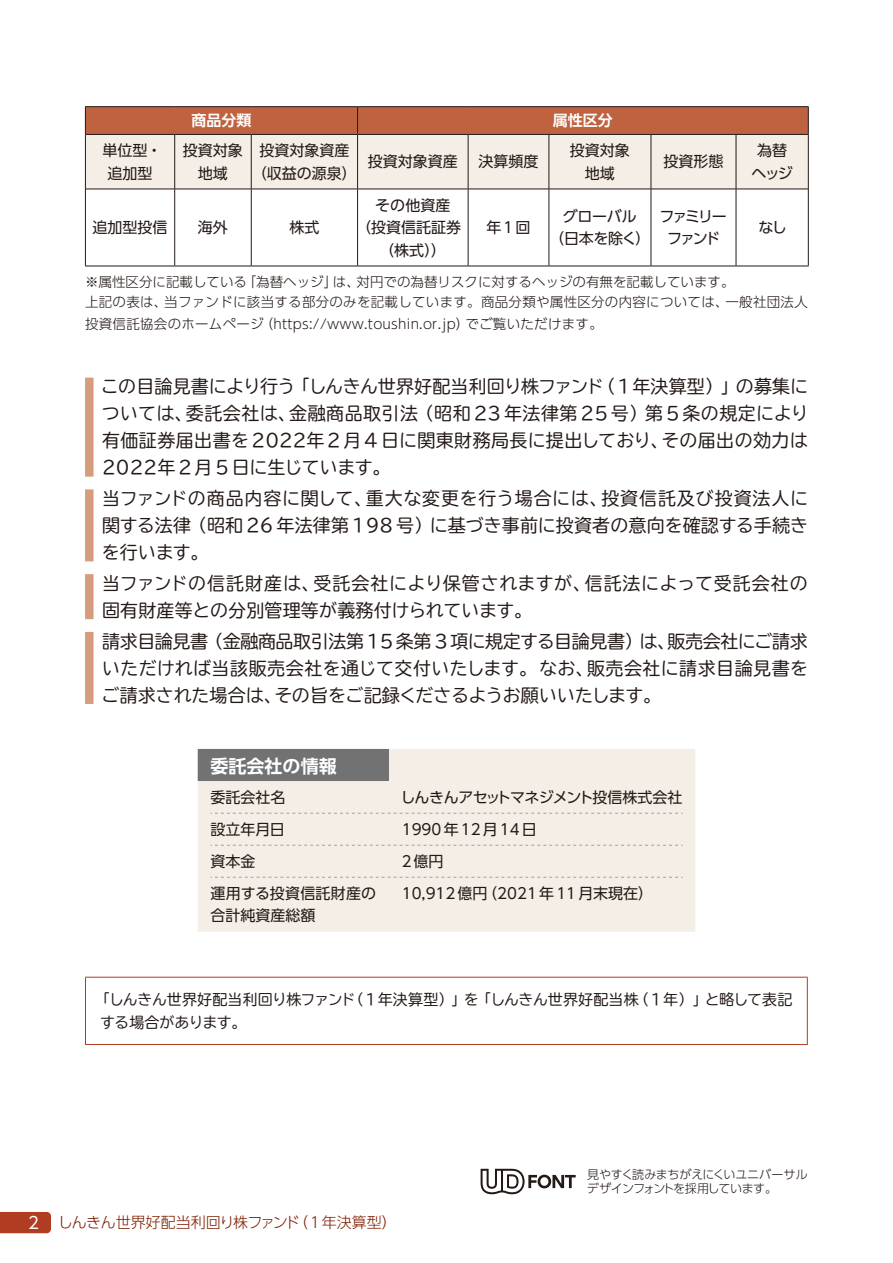
<style>
.page{position:relative;width:893px;height:1263px;background:#fff}
.page>*{position:absolute;margin:0;border:0;box-sizing:border-box;transform-origin:0 0}
.t1{font:18px/27px "TBUDR Go Std";letter-spacing:.01em;color:#231916;text-align:justify}
.t2{font:700 18px "UD Shin Go Pro De";color:#fff}
.t3{font:16.5px "UD Shin Go Pro";color:#fff}
.t4{font:15px/22.5px "UD Shin Go Pro";color:#231916;text-align:center}
.t5{font:15px/22.5px "TBUDR Go Std";letter-spacing:-.02em;color:#231916}
.t6{font:300 15px "UD Shin Go Pro";letter-spacing:-.015em;color:#801d00}
.t7{font:15px "UD Shin Go Pro";letter-spacing:-.045em;color:#231916}
.t8{font:15px/22.5px "UD Shin Go Pro";letter-spacing:-.025em;color:#231916;text-align:center}
.t9{font:15px "UD Shin Go Pro";letter-spacing:.065em;color:#231916}
.t10{font:15px/22.5px "UD Shin Go Pro";letter-spacing:-.145em;color:#231916;text-align:center}
.t11{font:700 15px "UD Shin Go Pro De";color:#fff}
.t12{font:300 13.5px/20.2px "UD Shin Go Pro";letter-spacing:.02em;color:#231916}
.t13{font:300 12px/14.9px "UD Shin Go Pro";letter-spacing:-.03em;color:#231916}
</style>
<div class="page">
<svg style="left:86px;top:190px;width:722px;height:76px"></svg>
<hr style="left:86px;top:189px;width:89px;height:1px;background:#231916">
<hr style="left:175px;top:189px;width:76px;height:1px;background:#231916">
<hr style="left:174px;top:189px;width:1px;height:77px;background:#231916">
<hr style="left:251px;top:189px;width:107px;height:1px;background:#231916">
<hr style="left:251px;top:189px;width:1px;height:77px;background:#231916">
<hr style="left:358px;top:189px;width:110px;height:1px;background:#231916">
<hr style="left:357px;top:189px;width:1px;height:77px;background:#231916">
<hr style="left:468px;top:189px;width:81px;height:1px;background:#231916">
<hr style="left:468px;top:189px;width:1px;height:77px;background:#231916">
<hr style="left:549px;top:189px;width:102px;height:1px;background:#231916">
<hr style="left:549px;top:189px;width:1px;height:77px;background:#231916">
<hr style="left:651px;top:189px;width:85px;height:1px;background:#231916">
<hr style="left:651px;top:189px;width:1px;height:77px;background:#231916">
<hr style="left:736px;top:189px;width:72px;height:1px;background:#231916">
<hr style="left:736px;top:189px;width:1px;height:77px;background:#231916">
<hr style="left:85px;top:106px;width:90px;height:1px;background:#231916">
<hr style="left:175px;top:106px;width:76px;height:1px;background:#231916">
<hr style="left:251px;top:106px;width:107px;height:1px;background:#231916">
<hr style="left:358px;top:106px;width:110px;height:1px;background:#231916">
<hr style="left:468px;top:106px;width:81px;height:1px;background:#231916">
<hr style="left:549px;top:106px;width:102px;height:1px;background:#231916">
<hr style="left:651px;top:106px;width:85px;height:1px;background:#231916">
<hr style="left:736px;top:106px;width:73px;height:1px;background:#231916">
<svg style="left:85px;top:107px;width:724px;height:82px;background:#ddbaa9"></svg>
<hr style="left:85px;top:134px;width:1px;height:55px;background:#231916">
<hr style="left:808px;top:134px;width:1px;height:55px;background:#231916">
<hr style="left:85px;top:189px;width:1px;height:77px;background:#231916">
<hr style="left:808px;top:189px;width:1px;height:77px;background:#231916">
<hr style="left:85px;top:266px;width:90px;height:1px;background:#231916">
<hr style="left:175px;top:266px;width:76px;height:1px;background:#231916">
<hr style="left:251px;top:266px;width:107px;height:1px;background:#231916">
<hr style="left:358px;top:266px;width:110px;height:1px;background:#231916">
<hr style="left:468px;top:266px;width:81px;height:1px;background:#231916">
<hr style="left:549px;top:266px;width:102px;height:1px;background:#231916">
<hr style="left:651px;top:266px;width:85px;height:1px;background:#231916">
<hr style="left:736px;top:266px;width:73px;height:1px;background:#231916">
<svg style="left:85px;top:378px;width:9px;height:326px;background:#dcac93"></svg>
<svg style="left:198px;top:749px;width:497px;height:183px;background:#ebe5dd"></svg>
<svg style="left:210px;top:813px;width:472px;height:1px"></svg>
<svg style="left:210px;top:845px;width:472px;height:1px"></svg>
<svg style="left:210px;top:877px;width:472px;height:1px"></svg>
<hr style="left:85px;top:977px;width:723px;height:1px;background:#b03d22">
<hr style="left:85px;top:978px;width:1px;height:66px;background:#b03d22">
<hr style="left:807px;top:978px;width:1px;height:66px;background:#b03d22">
<hr style="left:85px;top:1044px;width:723px;height:1px;background:#b03d22">
<svg style="left:481px;top:1169px;width:95px;height:25px"></svg>
<svg style="left:0;top:1212px;width:51px;height:21px"></svg>
<p class="t11" style="left:191px;top:108px;width:62px">商品分類</p>
<p class="t11" style="left:553px;top:108px;width:61px">属性区分</p>
<p class="t4" style="left:103px;top:139px;width:61px">単位型・追加型</p>
<p class="t4" style="left:183px;top:139px;width:61px">投資対象地域</p>
<p class="t4" style="left:252px;top:139px;width:107px">投資対象資産（収益の源泉）</p>
<p class="t4" style="left:368px;top:150px;width:91px">投資対象資産</p>
<p class="t4" style="left:478px;top:150px;width:61px">決算頻度</p>
<p class="t4" style="left:570px;top:139px;width:61px">投資対象地域</p>
<p class="t4" style="left:663px;top:150px;width:61px">投資形態</p>
<p class="t4" style="left:752px;top:139px;width:43px">為替ヘッジ</p>
<p class="t4" style="left:356px;top:193px;width:106px">その他資産<br>（投資信託証券（株式））</p>
<p class="t4" style="left:487px;top:216px;width:45px">年１回</p>
<p class="t8" style="left:549px;top:205px;width:103px">グローバル<br>（日本を除く）</p>
<p class="t10" style="left:660px;top:205px;width:69px">ファミリーファンド</p>
<p class="t4" style="left:758px;top:216px;width:30px">なし</p>
<p class="t12" style="left:85px;top:271px;width:724px">※属性区分に記載している「為替ヘッジ」は、対円での為替リスクに対するヘッジの有無を記載しています。<br>上記の表は、当ファンドに該当する部分のみを記載しています。商品分類や属性区分の内容については、一般社団法人</p>
<p class="t12" style="left:85px;top:313px;width:519px">投資信託協会のホームページ（https://www.toushin.or.jp）でご覧いただけます。</p>
<p class="t4" style="left:93px;top:216px;width:76px">追加型投信</p>
<p class="t4" style="left:198px;top:216px;width:31px">海外</p>
<p class="t4" style="left:289px;top:216px;width:31px">株式</p>
<p class="t1" style="left:101px;top:373px;width:709px">この目論見書により行う「しんきん世界好配当利回り株ファンド（１年決算型）」の募集については、委託会社は、金融商品取引法（昭和 23年法律第 25号）第５条の規定により有価証券届出書を 2022年２月４日に関東財務局長に提出しており、その届出の効力は2022年２月５日に生じています。</p>
<p class="t1" style="left:102px;top:485px;width:708px">当ファンドの商品内容に関して、重大な変更を行う場合には、投資信託及び投資法人に関する法律（昭和 26年法律第 198号）に基づき事前に投資者の意向を確認する手続きを行います。</p>
<p class="t1" style="left:102px;top:569px;width:707px">当ファンドの信託財産は、受託会社により保管されますが、信託法によって受託会社の固有財産等との分別管理等が義務付けられています。</p>
<p class="t1" style="left:102px;top:627px;width:708px">請求目論見書（金融商品取引法第 15条第３項に規定する目論見書）は、販売会社にご請求いただければ当該販売会社を通じて交付いたします。なお、販売会社に請求目論見書をご請求された場合は、その旨をご記録くださるようお願いいたします。</p>
<p class="t2" style="left:210px;top:752px;width:128px">委託会社の情報</p>
<p class="t4" style="left:210px;top:785px;width:76px">委託会社名</p>
<p class="t7" style="left:400px;top:785px;width:283px">しんきんアセットマネジメント投信株式会社</p>
<p class="t4" style="left:210px;top:817px;width:76px">設立年月日</p>
<p class="t9" style="left:402px;top:817px;width:136px">1990年12月14日</p>
<p class="t4" style="left:210px;top:849px;width:46px">資本金</p>
<p class="t4" style="left:399px;top:849px;width:46px">２億円</p>
<p class="t4" style="left:210px;top:881px;width:167px;text-align:left">運用する投資信託財産の合計純資産総額</p>
<p class="t4" style="left:402px;top:881px;width:253px">10,912億円（2021年11月末現在）</p>
<p class="t5" style="left:100px;top:988px;width:694px;text-indent:-5px">「しんきん世界好配当利回り株ファンド（１年決算型）」を「しんきん世界好配当株（１年）」と略して表記する場合があります。</p>
<p class="t3" style="left:28px;top:1209px;width:12px">2</p>
<p class="t6" style="left:58px;top:1210px;width:341px">しんきん世界好配当利回り株ファンド（１年決算型）</p>
<p class="t13" style="left:587px;top:1166px;width:222px">見やすく読みまちがえにくいユニバーサルデザインフォントを採用しています。</p>
</div>
